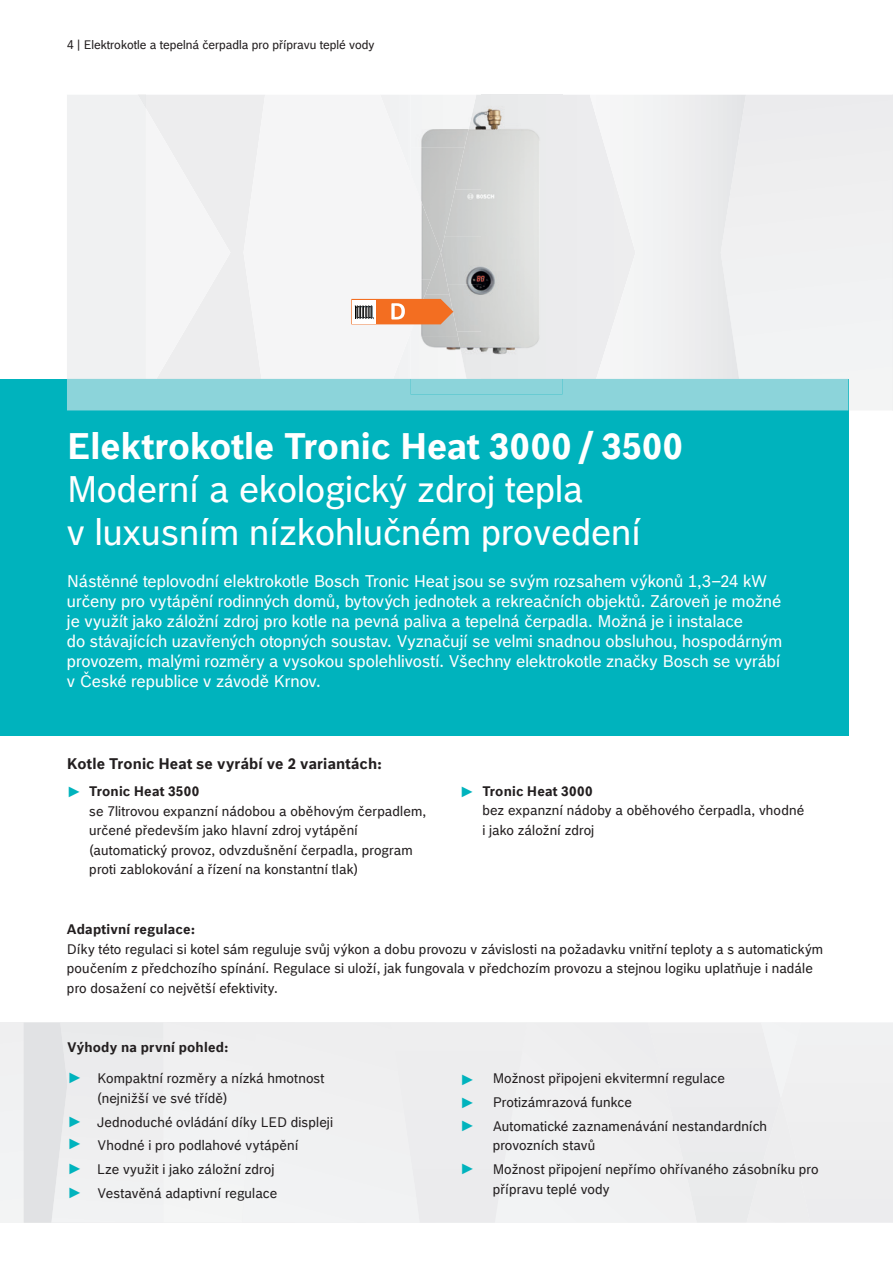
<style>
.page{position:relative;width:893px;height:1263px;background:#fff}
.page>*{position:absolute;margin:0;border:0;box-sizing:border-box;transform-origin:0 0}
.t1{font:36px/43.2px "Bosch Office Sans";color:#fff}
.t2{font:700 36px "Bosch Office Sans";letter-spacing:.005em;color:#fff}
.t3{font:16.5px/19.8px "Bosch Office Sans";letter-spacing:.005em;color:#fff}
.t4{font:700 15px "Bosch Office Sans";letter-spacing:.015em;color:#231f20}
.t5{font:15px/23.5px "Arial";color:#00b3bd}
.t6{font:13.5px/19.5px "Bosch Office Sans";letter-spacing:.01em;color:#231f20}
.t7{font:700 13.5px "Bosch Office Sans";letter-spacing:.015em;color:#231f20}
.t8{font:12px "Bosch Office Sans";color:#231f20}
</style>
<div class="page">
<div style="left:0;top:1023px;width:24px;height:199px;background:#f1f2f3"></div>
<div style="left:24px;top:1023px;width:869px;height:199px;background:#efeff0"></div>
<div style="left:848px;top:95px;width:44px;height:315px;background:#f0f1f2"></div>
<svg style="left:892px;top:95px;width:1px;height:315px"></svg>
<div style="left:0;top:379px;width:848px;height:357px;background:#00b3bd"></div>
<svg style="left:67px;top:95px;width:781px;height:315px"></svg>
<p class="t8" style="left:67px;top:36px;width:309px">4 | Elektrokotle a tepelná čerpadla pro přípravu teplé vody</p>
<h1 class="t2" style="left:67px;top:417px;width:617px">Elektrokotle Tronic Heat 3000 / 3500</h1>
<h1 class="t1" style="left:67px;top:466px;width:576px">Moderní a ekologický zdroj tepla<br>v luxusním nízkohlučném provedení</h1>
<p class="t3" style="left:67px;top:571px;width:717px">Nástěnné teplovodní elektrokotle Bosch Tronic Heat jsou se svým rozsahem výkonů 1,3–24 kW určeny pro vytápění rodinných domů, bytových jednotek a rekreačních objektů. Zároveň je možné je využít jako záložní zdroj pro kotle na pevná paliva a tepelná čerpadla. Možná je i instalace<br>do stávajících uzavřených otopných soustav. Vyznačují se velmi snadnou obsluhou, hospodárným provozem, malými rozměry a vysokou spolehlivostí. Všechny elektrokotle značky Bosch se vyrábí v České republice v závodě Krnov.</p>
<p class="t4" style="left:67px;top:751px;width:317px">Kotle Tronic Heat se vyrábí ve 2 variantách:</p>
<p class="t7" style="left:89px;top:780px;width:112px">Tronic Heat 3500</p>
<p class="t6" style="left:89px;top:800px;width:338px">se 7litrovou expanzní nádobou a oběhovým čerpadlem, určené především jako hlavní zdroj vytápění (automatický provoz, odvzdušnění čerpadla, program proti zablokování a řízení na konstantní tlak)</p>
<p class="t5" style="left:67px;top:780px;width:16px">►</p>
<p class="t5" style="left:460px;top:780px;width:16px">►</p>
<p class="t7" style="left:482px;top:780px;width:112px">Tronic Heat 3000</p>
<p class="t6" style="left:482px;top:800px;width:323px">bez expanzní nádoby a oběhového čerpadla, vhodné i jako záložní zdroj</p>
<p class="t7" style="left:67px;top:918px;width:130px">Adaptivní regulace:</p>
<p class="t6" style="left:67px;top:938px;width:758px">Díky této regulaci si kotel sám reguluje svůj výkon a dobu provozu v závislosti na požadavku vnitřní teploty a s automatickým poučením z předchozího spínání. Regulace si uloží, jak fungovala v předchozím provozu a stejnou logiku uplatňuje i nadále pro dosažení co největší efektivity.</p>
<p class="t7" style="left:67px;top:1036px;width:163px">Výhody na první pohled:</p>
<p class="t5" style="left:68px;top:1066px;width:16px">►</p>
<p class="t6" style="left:97px;top:1068px;width:229px">Kompaktní rozměry a nízká hmotnost (nejnižší ve své třídě)</p>
<p class="t6" style="left:97px;top:1109px;width:237px;line-height:23.7px">Jednoduché ovládání díky LED displeji Vhodné i pro podlahové vytápění<br>Lze využit i jako záložní zdroj Vestavěná adaptivní regulace</p>
<p class="t5" style="left:460px;top:1067px;width:16px">►</p>
<p class="t5" style="left:460px;top:1091px;width:16px">►</p>
<p class="t5" style="left:68px;top:1109px;width:16px">►</p>
<p class="t5" style="left:460px;top:1114px;width:16px">►</p>
<p class="t5" style="left:68px;top:1132px;width:16px">►</p>
<p class="t5" style="left:68px;top:1157px;width:16px">► ►</p>
<p class="t5" style="left:460px;top:1157px;width:16px">►</p>
<p class="t6" style="left:493px;top:1066px;width:276px;line-height:23.7px">Možnost připojeni ekvitermní regulace<br>Protizámrazová funkce<br>Automatické zaznamenávání nestandardních</p>
<p class="t6" style="left:493px;top:1133px;width:327px;line-height:23.7px">provozních stavů<br>Možnost připojení nepřímo ohřívaného zásobníku pro</p>
<p class="t6" style="left:493px;top:1178px;width:118px">přípravu teplé vody</p>
</div>
